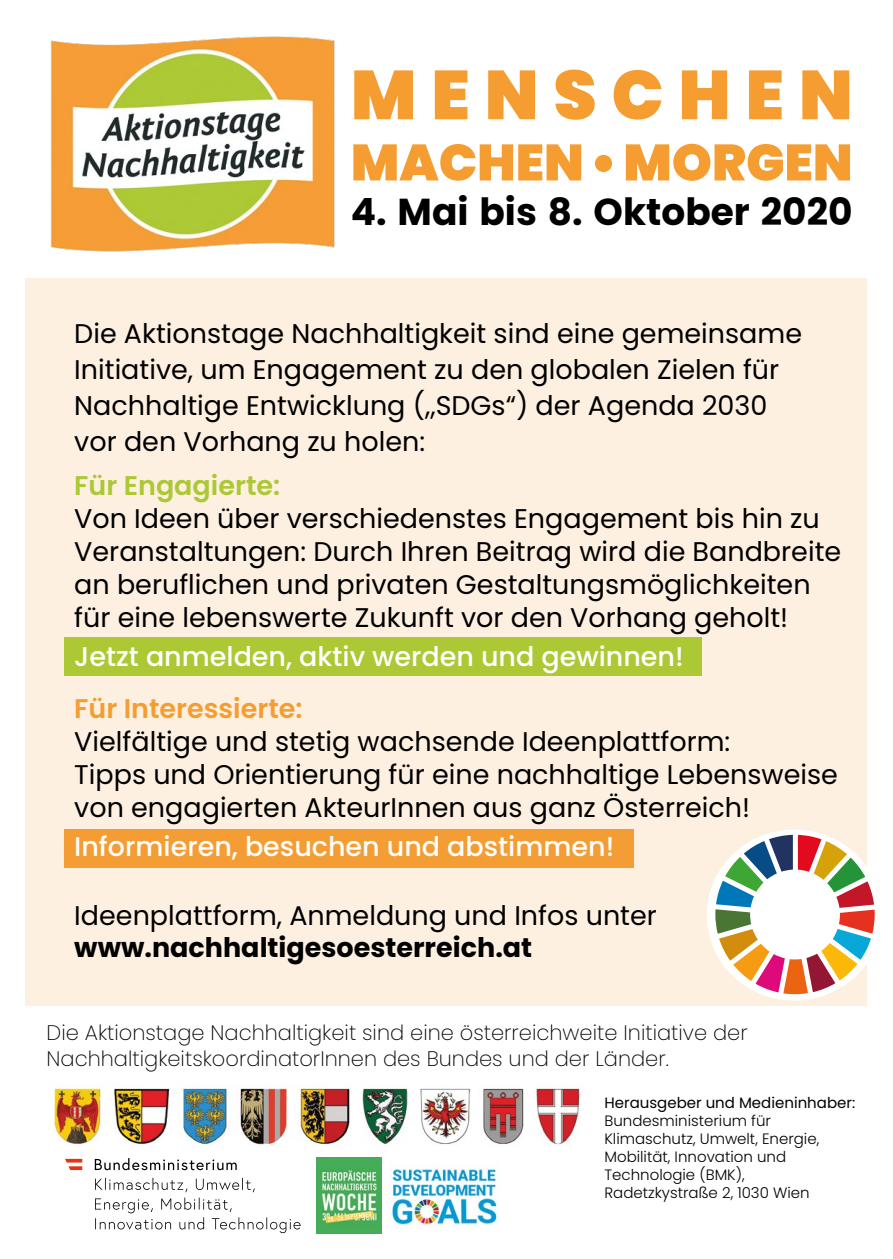
<style>
.page{position:relative;width:893px;height:1259px;background:#fff}
.page>*{position:absolute;margin:0;border:0;box-sizing:border-box;transform-origin:0 0}
.t1{font:900 69px "Poppins";letter-spacing:.215em;color:#f59d31}
.t2{font:900 51px "Poppins";color:#f59d31}
.t3{font:700 37.5px "Poppins";color:#000}
.t4{font:27px/33px "Poppins";color:#000}
.t5{font:500 27px "Poppins";color:#fff}
.t6{font:700 27px "Poppins";color:#000}
.t7{font:600 27px "Poppins";color:#f59d31}
.t8{font:600 27px "Poppins";color:#acc834}
.t9{font:200 21px/25.2px "Poppins";color:#000}
.t10{font:300 15px/18px "Poppins";color:#000}
.t11{font:15px "Poppins";color:#000}
</style>
<div class="page">
<div style="left:26px;top:279px;width:841px;height:727px;background:#fef0e1"></div>
<img style="left:50px;top:36px;width:285px;height:216px">
<div style="left:64px;top:637px;width:638px;height:38px;background:#acc834"></div>
<div style="left:64px;top:829px;width:569px;height:39px;background:#f49d34"></div>
<img style="left:53px;top:1085px;width:527px;height:83px">
<svg style="left:95px;top:1177px;width:206px;height:56px"></svg>
<svg style="left:95px;top:1158px;width:142px;height:12px"></svg>
<svg style="left:65px;top:1158px;width:17px;height:12px"></svg>
<img style="left:316px;top:1157px;width:65px;height:76px">
<img style="left:389px;top:1163px;width:111px;height:63px">
<div style="left:707px;top:829px;width:175px;height:171px;background:#fff;border-radius:50%"></div>
<svg style="left:715px;top:835px;width:160px;height:159px"></svg>
<h1 class="t1" style="left:351px;top:55px;width:503px">MENSCHEN</h1>
<h2 class="t2" style="left:351px;top:133px;width:503px">MACHEN • MORGEN</h2>
<h3 class="t3" style="left:351px;top:191px;width:503px">4. Mai bis 8. Oktober 2020</h3>
<p class="t4" style="left:74px;top:316px;width:729px;line-height:36px">Die Aktionstage Nachhaltigkeit sind eine gemeinsame Initiative, um Engagement zu den globalen Zielen für Nachhaltige Entwicklung („SDGs“) der Agenda 2030 vor den Vorhang zu holen:</p>
<p class="t8" style="left:74px;top:469px;width:207px">Für Engagierte:</p>
<p class="t4" style="left:74px;top:502px;width:768px">Von Ideen über verschiedenstes Engagement bis hin zu Veranstaltungen: Durch Ihren Beitrag wird die Bandbreite an beruflichen und privaten Gestaltungsmöglichkeiten für eine lebenswerte Zukunft vor den Vorhang geholt!</p>
<p class="t5" style="left:74px;top:640px;width:611px">Jetzt anmelden, aktiv werden und gewinnen!</p>
<p class="t7" style="left:74px;top:693px;width:230px">Für Interessierte:</p>
<p class="t4" style="left:74px;top:725px;width:765px">Vielfältige und stetig wachsende Ideenplattform:<br>Tipps und Orientierung für eine nachhaltige Lebensweise von engagierten AkteurInnen aus ganz Österreich!</p>
<p class="t5" style="left:74px;top:831px;width:542px">Informieren, besuchen und abstimmen!</p>
<p class="t4" style="left:74px;top:899px;width:584px">Ideenplattform, Anmeldung und Infos unter</p>
<p class="t6" style="left:74px;top:932px;width:459px">www.nachhaltigesoesterreich.at</p>
<p class="t9" style="left:47px;top:1020px;width:703px">Die Aktionstage Nachhaltigkeit sind eine österreichweite Initiative der<br>NachhaltigkeitskoordinatorInnen des Bundes und der Länder.</p>
<p class="t11" style="left:604px;top:1094px;width:252px">Herausgeber und Medieninhaber:</p>
<p class="t10" style="left:604px;top:1112px;width:216px">Bundesministerium für<br>Klimaschutz, Umwelt, Energie,<br>Mobilität, Innovation und<br>Technologie (BMK),<br>Radetzkystraße 2, 1030 Wien</p>
</div>
